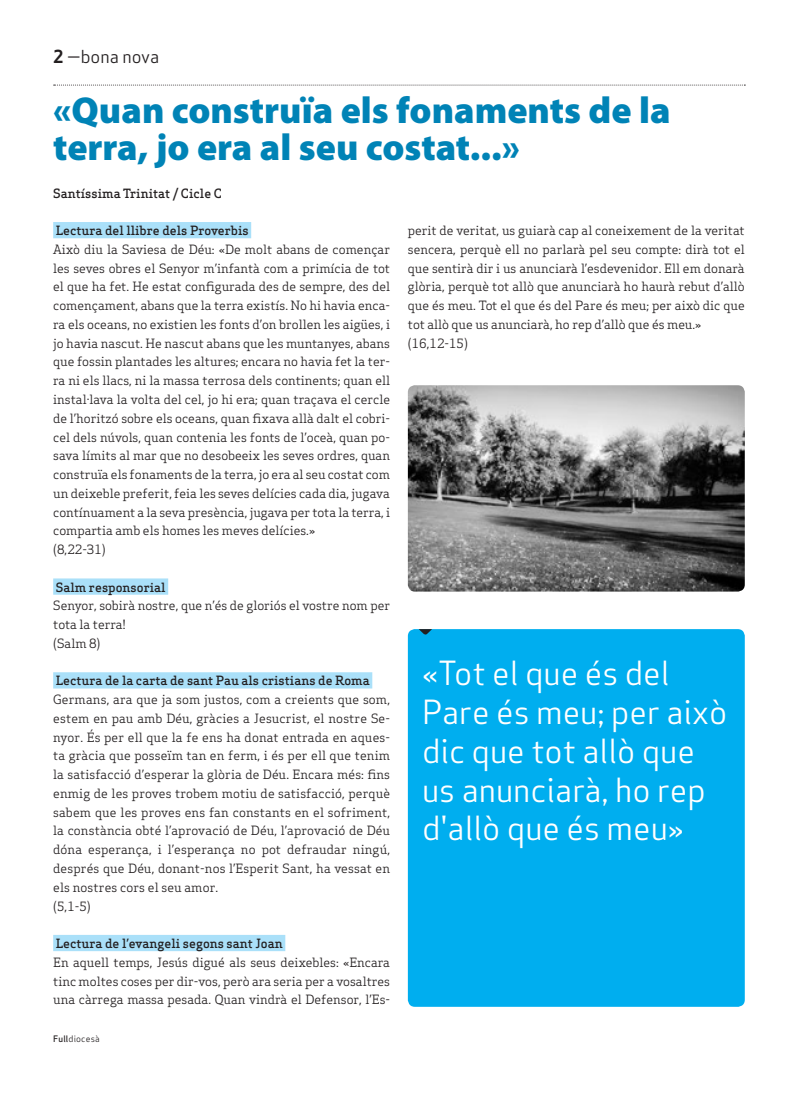
<style>
.page{position:relative;width:798px;height:1099px;background:#fff}
.page>*{position:absolute;margin:0;border:0;box-sizing:border-box;transform-origin:0 0}
.Titulars{font:900 37.5px/37.5px "Myriad Pro";color:#0083b6}
.Pastilla_Destacat{font:32.5px/38.8px "Apex Sans Book T";color:#fff}
.Capçalera{font:17.5px "Apex Sans Book T";color:#231f20}
.Text_General{font:12.5px/18.8px "Apex Serif";color:#231f20;text-align:justify}
.Text_General-2{font:500 12.5px "Apex Serif";color:#231f20}
.Autors{font:500 12.5px "Apex Serif";color:#231f20}
.Data_Peu{font:8.75px "Apex Sans Book T";letter-spacing:.02em;color:#231f20}
.s1{font-family:"Apex Sans Bold T"}
.s2{font-family:"Apex Sans Medium T"}
</style>
<div class="page">
<svg style="left:54px;top:85px;width:691px;height:1px"></svg>
<div style="left:53px;top:222px;width:198px;height:16px;background:#aae0f9"></div>
<div style="left:53px;top:578px;width:115px;height:16px;background:#aae0f9"></div>
<div style="left:53px;top:672px;width:319px;height:16px;background:#aae0f9"></div>
<div style="left:53px;top:934px;width:232px;height:17px;background:#aae0f9"></div>
<div style="left:407px;top:629px;width:337px;height:377px;background:#00aeef;border-radius:7px"></div>
<svg style="left:418px;top:629px;width:14px;height:6px"></svg>
<img style="left:407px;top:385px;width:337px;height:206px">
<p class="Capçalera" style="left:53px;top:46px;width:107px"><span class="s1">2</span> —bona nova</p>
<p class="Titulars" style="left:53px;top:90px;width:618px">«Quan construïa els fonaments de la terra, jo era al seu costat...»</p>
<p class="Autors" style="left:53px;top:185px;width:170px">Santíssima Trinitat / Cicle C</p>
<p class="Text_General-2" style="left:56px;top:223px;width:194px">Lectura del llibre dels Proverbis</p>
<p class="Text_General" style="left:53px;top:240px;width:338px">Això diu la Saviesa de Déu: «De molt abans de començar les seves obres el Senyor m’infantà com a primícia de tot el que ha fet. He estat configurada des de sempre, des del començament, abans que la terra existís. No hi havia enca&shy;ra els oceans, no existien les fonts d’on brollen les aigües, i jo havia nascut. He nascut abans que les muntanyes, abans que fossin plantades les altures; encara no havia fet la ter&shy;ra ni els llacs, ni la massa terrosa dels continents; quan ell instal·lava la volta del cel, jo hi era; quan traçava el cercle de l’horitzó sobre els oceans, quan fixava allà dalt el cobri&shy;cel dels núvols, quan contenia les fonts de l’oceà, quan po&shy;sava límits al mar que no desobeeix les seves ordres, quan construïa els fonaments de la terra, jo era al seu costat com un deixeble preferit, feia les seves delícies cada dia, jugava contínuament a la seva presència, jugava per tota la terra, i compartia amb els homes les meves delícies.»</p>
<p class="Text_General" style="left:53px;top:540px;width:54px">(8,22-31)</p>
<p class="Text_General-2" style="left:56px;top:579px;width:111px">Salm responsorial</p>
<p class="Text_General" style="left:53px;top:596px;width:338px">Senyor, sobirà nostre, que n’és de gloriós el vostre nom per tota la terra!</p>
<p class="Text_General" style="left:53px;top:633px;width:49px">(Salm 8)</p>
<p class="Text_General-2" style="left:56px;top:673px;width:315px">Lectura de la carta de sant Pau als cristians de Roma</p>
<p class="Text_General" style="left:53px;top:690px;width:338px">Germans, ara que ja som justos, com a creients que som, estem en pau amb Déu, gràcies a Jesucrist, el nostre Se&shy;nyor. És per ell que la fe ens ha donat entrada en aques&shy;ta gràcia que posseïm tan en ferm, i és per ell que tenim la satisfacció d’esperar la glòria de Déu. Encara més: fins enmig de les proves trobem motiu de satisfacció, perquè sabem que les proves ens fan constants en el sofriment, la constància obté l’aprovació de Déu, l’aprovació de Déu dóna esperança, i l’esperança no pot defraudar ningú, després que Déu, donant-nos l’Esperit Sant, ha vessat en els nostres cors el seu amor.</p>
<p class="Text_General" style="left:53px;top:896px;width:39px">(5,1-5)</p>
<p class="Text_General-2" style="left:56px;top:935px;width:228px">Lectura de l’evangeli segons sant Joan</p>
<p class="Text_General" style="left:53px;top:952px;width:338px">En aquell temps, Jesús digué als seus deixebles: «Encara tinc moltes coses per dir-vos, però ara seria per a vosaltres una càrrega massa pesada. Quan vindrà el Defensor, l’Es-</p>
<p class="Data_Peu" style="left:53px;top:1032px;width:48px"><span class="s2">Full</span>diocesà</p>
<p class="Text_General" style="left:407px;top:221px;width:338px">perit de veritat, us guiarà cap al coneixement de la veritat sencera, perquè ell no parlarà pel seu compte: dirà tot el que sentirà dir i us anunciarà l’esdevenidor. Ell em donarà glòria, perquè tot allò que anunciarà ho haurà rebut d’allò que és meu. Tot el que és del Pare és meu; per això dic que tot allò que us anunciarà, ho rep d’allò que és meu.»</p>
<p class="Text_General" style="left:407px;top:333px;width:62px">(16,12-15)</p>
<p class="Pastilla_Destacat" style="left:422px;top:653px;width:307px">«Tot el que és del<br>Pare és meu; per això dic que tot allò que us anunciarà, ho rep d'allò que és meu»</p>
</div>
